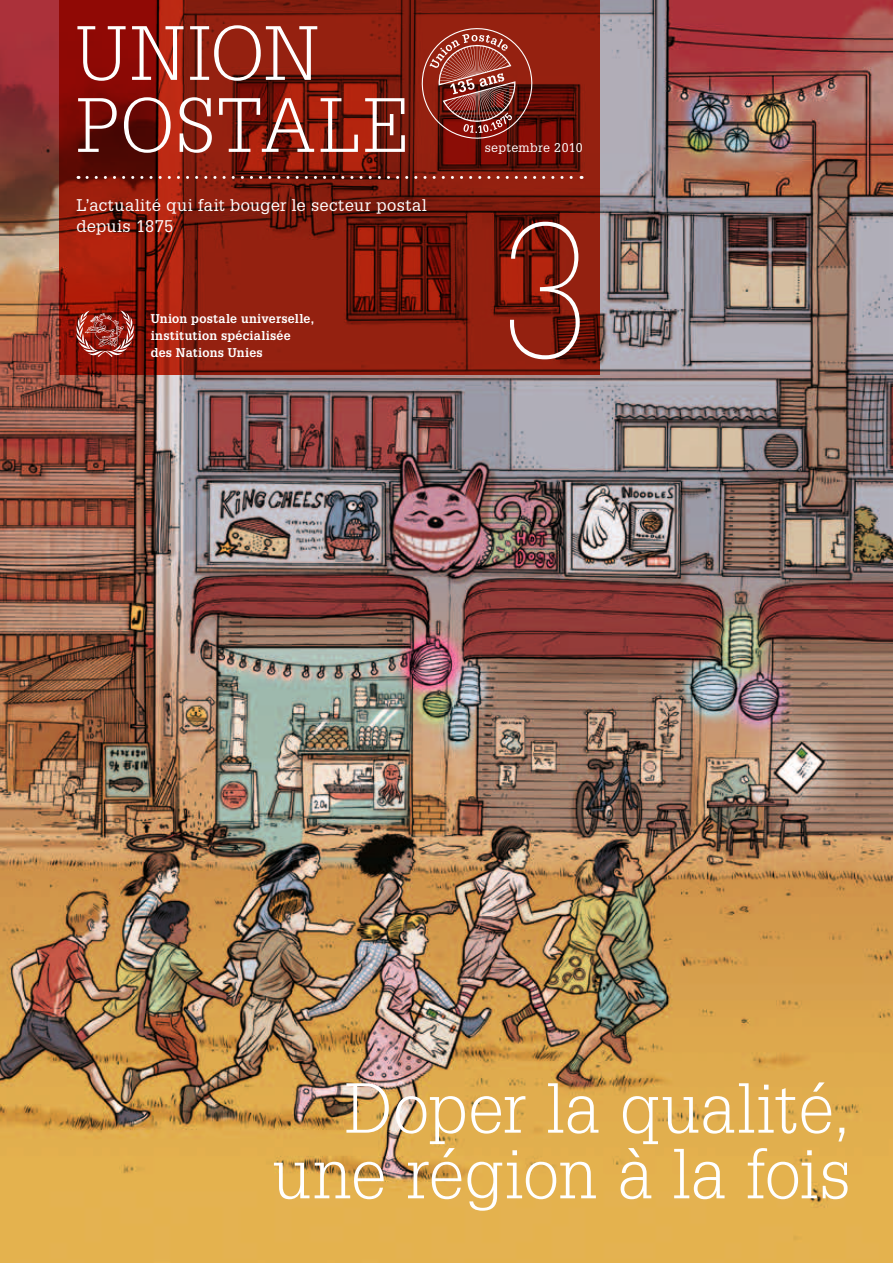
<style>
.page{position:relative;width:893px;height:1263px;background:#fff}
.page>*{position:absolute;margin:0;border:0;box-sizing:border-box;transform-origin:0 0}
.t1{font:100 186px "Glypha LT Std";color:#fff}
.t2{font:300 75px/72px "Glypha LT Std";letter-spacing:.025em;color:#fff}
.t3{font:300 69px/65.6px "Glypha LT Std";letter-spacing:.015em;color:#fff;text-align:right}
.t4{font:16.5px/21px "Glypha LT Std";letter-spacing:.025em;color:#fff}
.t5{font:700 12.3px/17px "Glypha LT Std";letter-spacing:.025em;color:#fff}
.t6{font:12.3px "Glypha LT Std";letter-spacing:.025em;color:#fff}
</style>
<div class="page">
<img style="left:0;top:0;width:893px;height:1263px">
<svg style="left:60px;top:0;width:540px;height:374px;background:#83190b"></svg>
<svg style="left:87px;top:176px;width:495px;height:3px"></svg>
<svg style="left:416px;top:22px;width:122px;height:123px;background:#91362b"></svg>
<svg style="left:76px;top:310px;width:58px;height:47px;background:#a1463d"></svg>
<h2 class="t2" style="left:77px;top:19px;width:334px">UNION<br>POSTALE</h2>
<h3 class="t4" style="left:77px;top:194px;width:352px">L’actualité qui fait bouger le secteur postal depuis 1875</h3>
<p class="t5" style="left:151px;top:310px;width:165px">Union postale universelle, institution spécialisée des Nations Unies</p>
<p class="t6" style="left:485px;top:140px;width:99px">septembre 2010</p>
<h1 class="t1" style="left:499px;top:184px;width:94px">3</h1>
<h3 class="t3" style="left:273px;top:1077px;width:579px">Doper la qualité, une région à la fois</h3>
</div>
